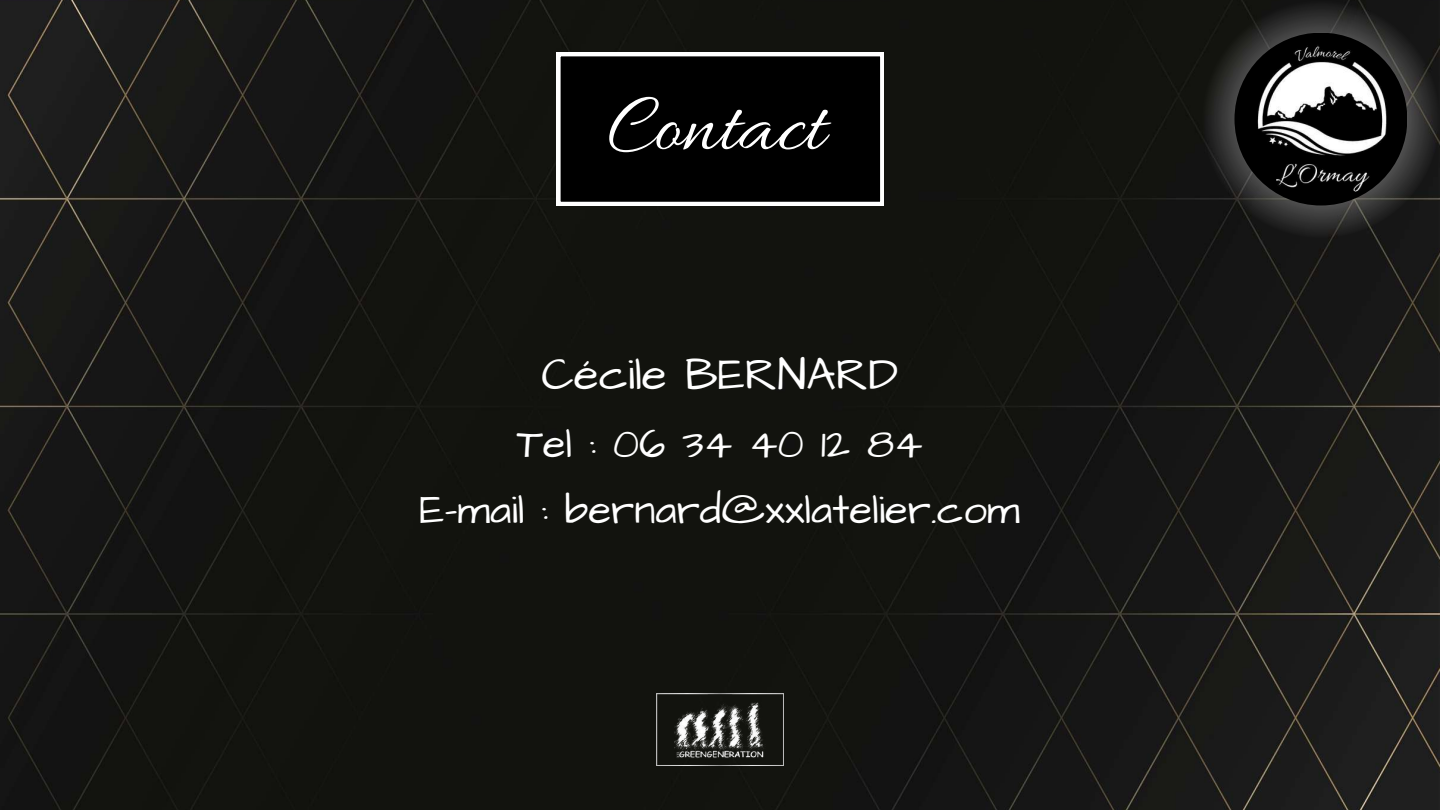
<style>
.page{position:relative;width:1440px;height:810px;background:#fff}
.page>*{position:absolute;margin:0;border:0;box-sizing:border-box;transform-origin:0 0}
.t1{font:86px "Allura";color:#fff}
.t2{font:45.9px "Architects Daughter";color:#fff}
.t3{font:42px/66.8px "Architects Daughter";color:#fff;text-align:center}
</style>
<div class="page">
<img style="left:0;top:0;width:1440px;height:810px">
<svg style="left:557px;top:53px;width:327px;height:153px;background:#121212"></svg>
<svg style="left:1202px;top:0;width:238px;height:238px;background:#252524"></svg>
<div style="left:1234px;top:33px;width:173px;height:173px;background:#000;border-radius:50%"></div>
<img style="left:657px;top:693px;width:126px;height:72px">
<img style="left:674px;top:698px;width:92px;height:61px">
<img style="left:1252px;top:44px;width:138px;height:150px">
<h1 class="t1" style="left:608px;top:78px;width:218px">Contact</h1>
<p class="t2" style="left:541px;top:343px;width:358px">Cécile BERNARD</p>
<p class="t3" style="left:420px;top:411px;width:602px">Tel : 06 34 40 12 84<br>E-mail : bernard@xxlatelier.com</p>
</div>
